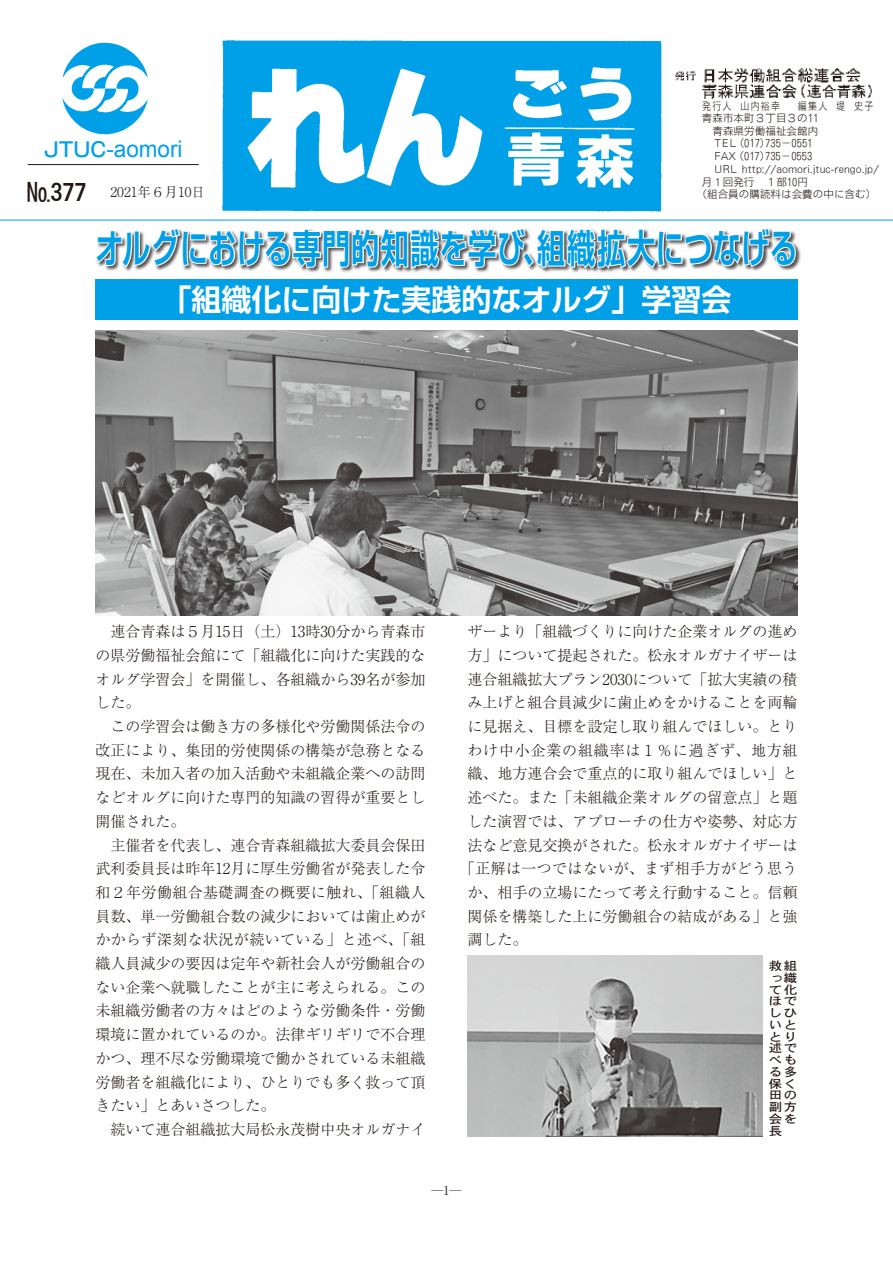
<style>
.page{position:relative;width:893px;height:1263px;background:#fff}
.page>*{position:absolute;margin:0;border:0;box-sizing:border-box;transform-origin:0 0}
.t1{font:700 39px "Shin Go Pro De";letter-spacing:.025em;color:#00a0e9;scale:.72 1}
.t2{font:700 30px "Shin Go Pro De";color:#fff}
.t3{font:22.95px "Arial";color:#00a0e9}
.t4{font:300 15px/23.7px "Ryumin Pro";color:#221815}
.t5{font:300 15px "Ryumin Pro";letter-spacing:.025em;color:#221815}
.t6{font:300 15px "Ryumin Pro";letter-spacing:.055em;color:#221815}
.t7{font:300 13.5px "Ryumin Pro";color:#221815}
.t8{font:300 12px "Ryumin Pro";color:#221815}
.t9{font:11.7px/11.7px "DFHS Gothic Std W5";color:#221815;scale:1.15 1}
.t10{font:10.5px "Motoya Cedar W2 90 msp RKSJ H";letter-spacing:.005em;color:#231916}
.t11{font:10.5px/12.8px "Mn C2 M50";color:#231916}
.t12{font:10.5px/11.4px "Motoya Cedar W2 90 msp RKSJ H";letter-spacing:.145em;color:#231916;scale:.85 1}
.s1{font-family:"Gothic MB101 Pr 6";font-weight:500;font-size:19.95px}
.s2{font-family:"Motoya Cedar W4 90 msp RKSJ H";font-weight:400;font-size:24px}
.s3{font-family:"Mn C2 Mzn"}
.s4{font-family:"Mn C2 M50"}
.s5{font-family:"Motoya Cedar W2 90 msp RKSJ H"}
.s6{font-family:"Mn C2 M75"}
.s7{font-weight:400}
</style>
<div class="page">
<div style="left:95px;top:280px;width:702px;height:40px;background:#00a0e9"></div>
<div style="left:95px;top:227px;width:706px;height:47px;background:#221815;opacity:.75"></div>
<svg style="left:95px;top:227px;width:702px;height:43px"></svg>
<img style="left:467px;top:956px;width:295px;height:181px">
<img style="left:95px;top:331px;width:702px;height:284px">
<img style="left:27px;top:40px;width:635px;height:172px">
<img style="left:675px;top:68px;width:197px;height:31px">
<div style="left:20px;top:173px;width:165px;height:40px;background:#fff"></div>
<hr style="left:28px;top:164px;width:171px;height:1px;background:#231916">
<hr style="left:0;top:220px;width:893px;height:1px;background:#00a0e9">
<div style="left:60px;top:138px;width:86px;height:23px;background:#fff"></div>
<h3 class="t3" style="left:44px;top:134px;width:140px"><span class="s1">JTUC</span>-aomori</h3>
<p class="t7" style="left:27px;top:181px;width:180px"><span class="s2">№377　</span>2021年６月10日</p>
<p class="t12" style="left:702px;top:101px;width:203px">発行人　山内裕幸　　編集人　堤　史子青森市本町<span class="s3">3</span>丁目<span class="s3">3</span>の<span class="s4">11</span></p>
<p class="t10" style="left:712px;top:125px;width:107px">青森県労働福祉会館内</p>
<p class="t11" style="left:714px;top:137px;width:99px"><span class="s5">TEL（</span>017<span class="s5">）</span>735<span class="s5">－</span>0551<br><span class="s5">FAX（</span>017<span class="s5">）</span>735<span class="s5">－</span>0553</p>
<p class="t10" style="left:714px;top:164px;width:166px">URL http://aomori.jtuc-rengo.jp/</p>
<p class="t10" style="left:702px;top:176px;width:108px">月１回発行 <span class="s6">1</span>部<span class="s4">10</span>円</p>
<p class="t10" style="left:697px;top:189px;width:181px">（組合員の購読料は会費の中に含む）</p>
<h1 class="t1" style="left:95px;top:216px;width:977px">オルグにおける専門的知識を学び、組織拡大につなげる</h1>
<h2 class="t2" style="left:161px;top:275px;width:572px">「組織化に向けた実践的なオルグ」学習会</h2>
<p class="t4" style="left:95px;top:618px;width:331px">　連合青森は５月15日（土）13時30分から青森市の県労働福祉会館にて「組織化に向けた実践的なオルグ学習会」を開催し、各組織から39名が参加した。<br>　この学習会は働き方の多様化や労働関係法令の改正により、集団的労使関係の構築が急務となる現在、未加入者の加入活動や未組織企業への訪問などオルグに向けた専門的知識の習得が重要とし開催された。<br>　主催者を代表し、連合青森組織拡大委員会保田武利委員長は昨年12月に厚生労働省が発表した令和２年労働組合基礎調査の概要に触れ、「組織人員数、単一労働組合数の減少においては歯止めがかからず深刻な状況が続いている」と述べ、「組織人員減少の要因は定年や新社会人が労働組合のない企業へ就職したことが主に考えられる。この未組織労働者の方々はどのような労働条件・労働環境に置かれているのか。法律ギリギリで不合理かつ、理不尽な労働環境で働かされている未組織労働者を組織化により、ひとりでも多く救って頂きたい」とあいさつした。<br>　続いて連合組織拡大局松永茂樹中央オルガナイ</p>
<p class="t4" style="left:467px;top:618px;width:332px">ザーより「組織づくりに向けた企業オルグの進め</p>
<p class="t4" style="left:467px;top:642px;width:332px">方」について提起された。松永オルガナイザーは</p>
<p class="t4" style="left:467px;top:666px;width:332px">連合組織拡大プラン2030について「拡大実績の積</p>
<p class="t4" style="left:467px;top:690px;width:332px">み上げと組合員減少に歯止めをかけることを両輪</p>
<p class="t4" style="left:467px;top:713px;width:332px">に見据え、目標を設定し取り組んでほしい。とり</p>
<p class="t6" style="left:467px;top:738px;width:332px">わけ中小企業の組織率は１％に過ぎず、地方組</p>
<p class="t4" style="left:467px;top:761px;width:332px">織、地方連合会で重点的に取り組んでほしい」と</p>
<p class="t4" style="left:467px;top:784px;width:332px">述べた。また「未組織企業オルグの留意点」と題</p>
<p class="t4" style="left:467px;top:808px;width:332px">した演習では、アプローチの仕方や姿勢、対応方</p>
<p class="t4" style="left:467px;top:832px;width:332px">法など意見交換がされた。松永オルガナイザーは</p>
<p class="t5" style="left:460px;top:857px;width:339px">「正解は一つではないが、まず相手方がどう思う</p>
<p class="t4" style="left:467px;top:879px;width:332px">か、相手の立場にたって考え行動すること。信頼</p>
<p class="t4" style="left:467px;top:903px;width:332px">関係を構築した上に労働組合の結成がある」と強</p>
<p class="t4" style="left:467px;top:927px;width:61px">調した。</p>
<p class="t9" style="left:769px;top:960px;width:26px">救組っ織て化ほでしひいととり述でべもる多保く田の副方会を長</p>
<p class="t8" style="left:431px;top:1181px;width:31px">─<span class="s7">1</span>─</p>
</div>
